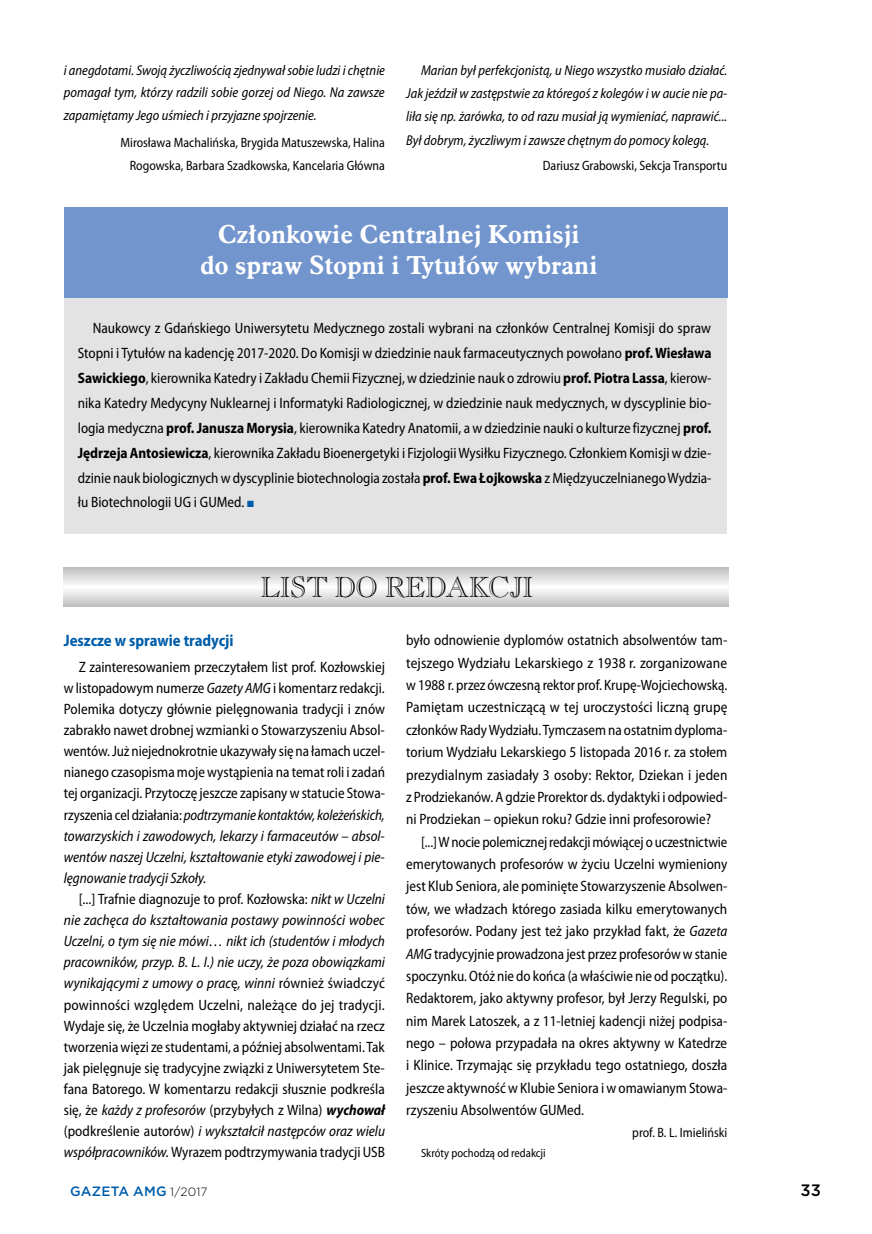
<style>
.page{position:relative;width:872px;height:1234px;background:#fff}
.page>*{position:absolute;margin:0;border:0;box-sizing:border-box;transform-origin:0 0}
.t1{font:28.5px "Caslon Opnface EU";color:#000;scale:.96 1}
.t2{font:700 25.5px/30.6px "Aldine 721 EU";letter-spacing:.005em;color:#fff;text-align:center}
.t3{font:700 semi-condensed 16.5px "Myriad Pro";color:#005da9;scale:.96 1}
.t4{font:500 16.5px "Gotham";color:#000}
.t5{font:semi-condensed 15px/21.1px "Myriad Pro";color:#000;text-align:justify;scale:.96 1}
.t6{font:semi-condensed 15px/22.4px "Myriad Pro";color:#000;text-align:justify;scale:.94 1}
.t7{font:italic semi-condensed 14.25px/23.4px "Myriad Pro";color:#000;text-align:justify;scale:.96 1}
.t8{font:semi-condensed 13.5px/22.8px "Myriad Pro";color:#000;text-align:right;scale:.96 1}
.t9{font:500 13.5px "Gotham";letter-spacing:.015em;color:#005da9}
.t10{font:semi-condensed 12px "Myriad Pro";color:#000;scale:.96 1}
.s1{font-weight:700}
.s2{color:#005da9}
.s3{font-style:italic}
.s4{font-weight:700;font-style:italic}
.s5{font-weight:300;font-size:12px;color:#000}
</style>
<div class="page">
<svg style="left:64px;top:567px;width:664px;height:39px"></svg>
<div style="left:64px;top:207px;width:662px;height:326px;background:#e3e3e3"></div>
<div style="left:64px;top:207px;width:663px;height:90px;background:#7295cd"></div>
<p class="t7" style="left:64px;top:58px;width:336px;line-height:22.8px">i anegdotami. Swoją życzliwością zjednywał sobie ludzi i chętnie pomagał tym, którzy radzili sobie gorzej od Niego. Na zawsze zapamiętamy Jego uśmiech i przyjazne spojrzenie.</p>
<p class="t8" style="left:120px;top:131px;width:277px">Mirosława Machalińska, Brygida Matuszewska, Halina<br>Rogowska, Barbara Szadkowska, Kancelaria Główna</p>
<p class="t7" style="left:406px;top:58px;width:336px;text-indent:15px">Marian był perfekcjonistą, u Niego wszystko musiało działać.<br>Jak jeździł w zastępstwie za któregoś z kolegów i w aucie nie pa&shy;liła się np. żarówka, to od razu musiał ją wymieniać, naprawić...<br>Był dobrym, życzliwym i zawsze chętnym do pomocy kolegą.</p>
<p class="t8" style="left:543px;top:154px;width:194px">Dariusz Grabowski, Sekcja Transportu</p>
<h2 class="t2" style="left:200px;top:219px;width:398px">Członkowie Centralnej Komisji<br>do spraw Stopni i Tytułów wybrani</h2>
<p class="t5" style="left:78px;top:315px;width:661px;line-height:24.9px;text-indent:15px">Naukowcy z Gdańskiego Uniwersytetu Medycznego zostali wybrani na członków Centralnej Komisji do spraw Stopni i Tytułów na kadencję 2017-2020. Do Komisji w dziedzinie nauk farmaceutycznych powołano <span class="s1">prof. Wiesława Sawickiego</span>, kierownika Katedry i Zakładu Chemii Fizycznej, w dziedzinie nauk o zdrowiu <span class="s1">prof. Piotra Lassa</span>, kierow&shy;nika Katedry Medycyny Nuklearnej i Informatyki Radiologicznej, w dziedzinie nauk medycznych, w dyscyplinie bio&shy;logia medyczna <span class="s1">prof. Janusza Morysia</span>, kierownika Katedry Anatomii, a w dziedzinie nauki o kulturze fizycznej <span class="s1">prof.<br>Jędrzeja Antosiewicza</span>, kierownika Zakładu Bioenergetyki i Fizjologii Wysiłku Fizycznego. Członkiem Komisji w dzie&shy;dzinie nauk biologicznych w dyscyplinie biotechnologia została <span class="s1">prof. Ewa Łojkowska</span> z Międzyuczelnianego Wydzia&shy;łu Biotechnologii UG i GUMed. <span class="s2">■</span></p>
<h1 class="t1" style="left:261px;top:569px;width:285px">LIST DO REDAKCJI</h1>
<p class="t3" style="left:64px;top:630px;width:178px">Jeszcze w sprawie tradycji</p>
<p class="t5" style="left:64px;top:655px;width:336px;text-indent:15px">Z zainteresowaniem przeczytałem list prof. Kozłowskiej w listopadowym numerze <span class="s3">Gazety AMG</span> i komentarz redakcji.<br>Polemika dotyczy głównie pielęgnowania tradycji i znów zabrakło nawet drobnej wzmianki o Stowarzyszeniu Absol&shy;wentów. Już niejednokrotnie ukazywały się na łamach uczel&shy;nianego czasopisma moje wystąpienia na temat roli i zadań tej organizacji. Przytoczę jeszcze zapisany w statucie Stowa&shy;rzyszenia cel działania: <span class="s3">podtrzymanie kontaktów, koleżeńskich, towarzyskich i zawodowych, lekarzy i farmaceutów – absol&shy;wentów naszej Uczelni, kształtowanie etyki zawodowej i pie&shy;lęgnowanie tradycji Szkoły.</span></p>
<p class="t5" style="left:64px;top:888px;width:336px;text-indent:15px">[...] Trafnie diagnozuje to prof. Kozłowska: <span class="s3">nikt w Uczelni nie zachęca do kształtowania postawy powinności wobec Uczelni, o tym się nie mówi… nikt ich (studentów i młodych pracowników, przyp. B. L. I.) nie uczy, że poza obowiązkami wynikającymi z umowy o prac</span>ę<span class="s3">, winni</span> również świadczyć powinności względem Uczelni, należące do jej tradycji.<br>Wydaje się, że Uczelnia mogłaby aktywniej działać na rzecz tworzenia więzi ze studentami, a później absolwentami. Tak jak pielęgnuje się tradycyjne związki z Uniwersytetem Ste&shy;fana Batorego. W komentarzu redakcji słusznie podkreśla się, że <span class="s3">każdy z profesorów</span> (przybyłych z Wilna) <span class="s4">wychował </span>(podkreślenie autorów) <span class="s3">i wykształcił następców oraz wielu współpracowników.</span> Wyrazem podtrzymywania tradycji USB</p>
<p class="t5" style="left:406px;top:628px;width:336px;line-height:22.4px">było odnowienie dyplomów ostatnich absolwentów tam&shy;tejszego Wydziału Lekarskiego z 1938 r. zorganizowane w 1988 r. przez ówczesną rektor prof. Krupę-Wojciechowską.<br>Pamiętam uczestniczącą w tej uroczystości liczną grupę członków Rady Wydziału. Tymczasem na ostatnim dyploma&shy;torium Wydziału Lekarskiego 5 listopada 2016 r. za stołem prezydialnym zasiadały 3 osoby: Rektor, Dziekan i jeden z Prodziekanów. A gdzie Prorektor ds. dydaktyki i odpowied&shy;ni Prodziekan – opiekun roku? Gdzie inni profesorowie?</p>
<p class="t6" style="left:406px;top:830px;width:343px;text-indent:15px">[...] W nocie polemicznej redakcji mówiącej o uczestnictwie emerytowanych profesorów w życiu Uczelni wymieniony jest Klub Seniora, ale pominięte Stowarzyszenie Absolwen&shy;tów, we władzach którego zasiada kilku emerytowanych profesorów. Podany jest też jako przykład fakt, że <span class="s3">Gazeta AMG</span> tradycyjnie prowadzona jest przez profesorów w stanie spoczynku. Otóż nie do końca (a właściwie nie od początku).<br>Redaktorem, jako aktywny profesor, był Jerzy Regulski, po nim Marek Latoszek, a z 11-letniej kadencji niżej podpisa&shy;nego – połowa przypadała na okres aktywny w Katedrze i Klinice. Trzymając się przykładu tego ostatniego, doszła jeszcze aktywność w Klubie Seniora i w omawianym Stowa&shy;rzyszeniu Absolwentów GUMed.</p>
<p class="t8" style="left:632px;top:1120px;width:100px">prof. B. L. Imieliński</p>
<p class="t10" style="left:421px;top:1145px;width:131px">Skróty pochodzą od redakcji</p>
<p class="t9" style="left:70px;top:1182px;width:139px">GAZETA AMG <span class="s5">1/2017</span></p>
<p class="t4" style="left:800px;top:1179px;width:22px">33</p>
</div>
